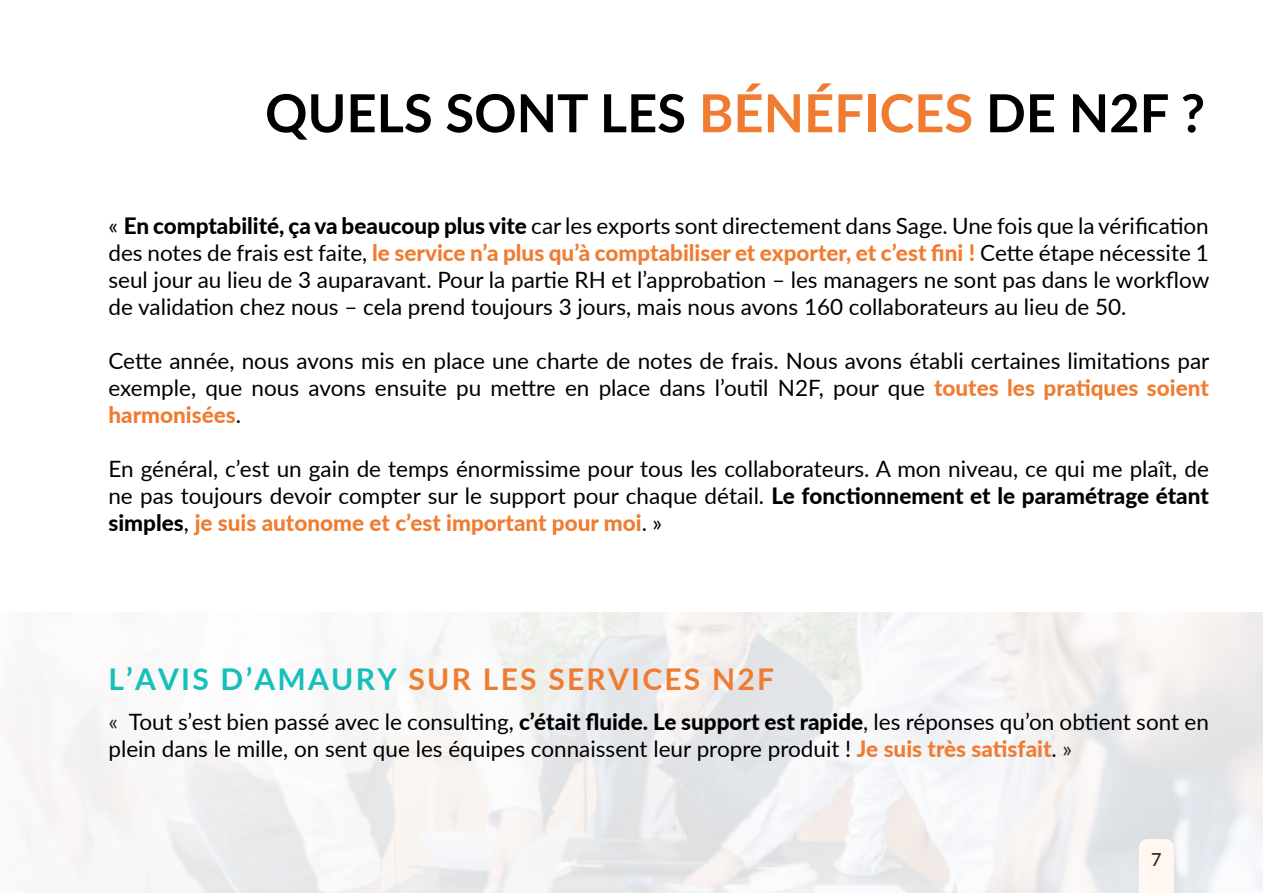
<style>
.page{position:relative;width:1263px;height:893px;background:#fff}
.page>*{position:absolute;margin:0;border:0;box-sizing:border-box;transform-origin:0 0}
.t1{font:700 52.5px "Lato";color:#000}
.t2{font:700 30px "Lato";letter-spacing:.075em;color:#ef7c31}
.t3{font:22.5px/27px "Lato";color:#000;text-align:justify}
.t4{font:500 18px "Lato";color:#262320}
.s1{color:#ef7c31}
.s2{font-weight:800}
.s3{font-weight:800;color:#ef7c31}
.s4{color:#17bfba}
.s5{color:#262320}
</style>
<div class="page">
<div style="left:1139px;top:839px;width:35px;height:54px;background:#fff7f0"></div>
<h1 class="t1" style="left:265px;top:75px;width:941px">QUELS SONT LES <span class="s1">BÉNÉFICES</span> DE N2F ?</h1>
<p class="t3" style="left:108px;top:211px;width:1102px">« <span class="s2">En comptabilité, ça va beaucoup plus vite</span> car les exports sont directement dans Sage. Une fois que la vérification des notes de frais est faite, <span class="s3">le service n’a plus qu’à comptabiliser et exporter, et c’est fini !</span> Cette étape nécessite 1 seul jour au lieu de 3 auparavant. Pour la partie RH et l’approbation – les managers ne sont pas dans le workflow de validation chez nous – cela prend toujours 3 jours, mais nous avons 160 collaborateurs au lieu de 50.</p>
<p class="t3" style="left:108px;top:346px;width:1102px">Cette année, nous avons mis en place une charte de notes de frais. Nous avons établi certaines limitations par exemple, que nous avons ensuite pu mettre en place dans l’outil N2F, pour que <span class="s3">toutes les pratiques soient harmonisées</span>.</p>
<p class="t3" style="left:108px;top:454px;width:1102px">En général, c’est un gain de temps énormissime pour tous les collaborateurs. A mon niveau, ce qui me plaît, de ne pas toujours devoir compter sur le support pour chaque détail. <span class="s2">Le fonctionnement et le paramétrage étant simples</span>, <span class="s3">je suis autonome et c’est important pour moi</span>. »</p>
<h2 class="t2" style="left:108px;top:657px;width:667px"><span class="s4">L’AVIS D’AMAURY</span> SUR LES SERVICES N2F</h2>
<p class="t3" style="left:108px;top:707px;width:1102px"><span class="s5">«</span> Tout s’est bien passé avec le consulting, <span class="s2">c’était fluide. Le support est rapide</span>, les réponses qu’on obtient sont en plein dans le mille, on sent que les équipes connaissent leur propre produit ! <span class="s3">Je suis très satisfait</span>. <span class="s5">»</span></p>
<p class="t4" style="left:1151px;top:847px;width:12px">7</p>
</div>
